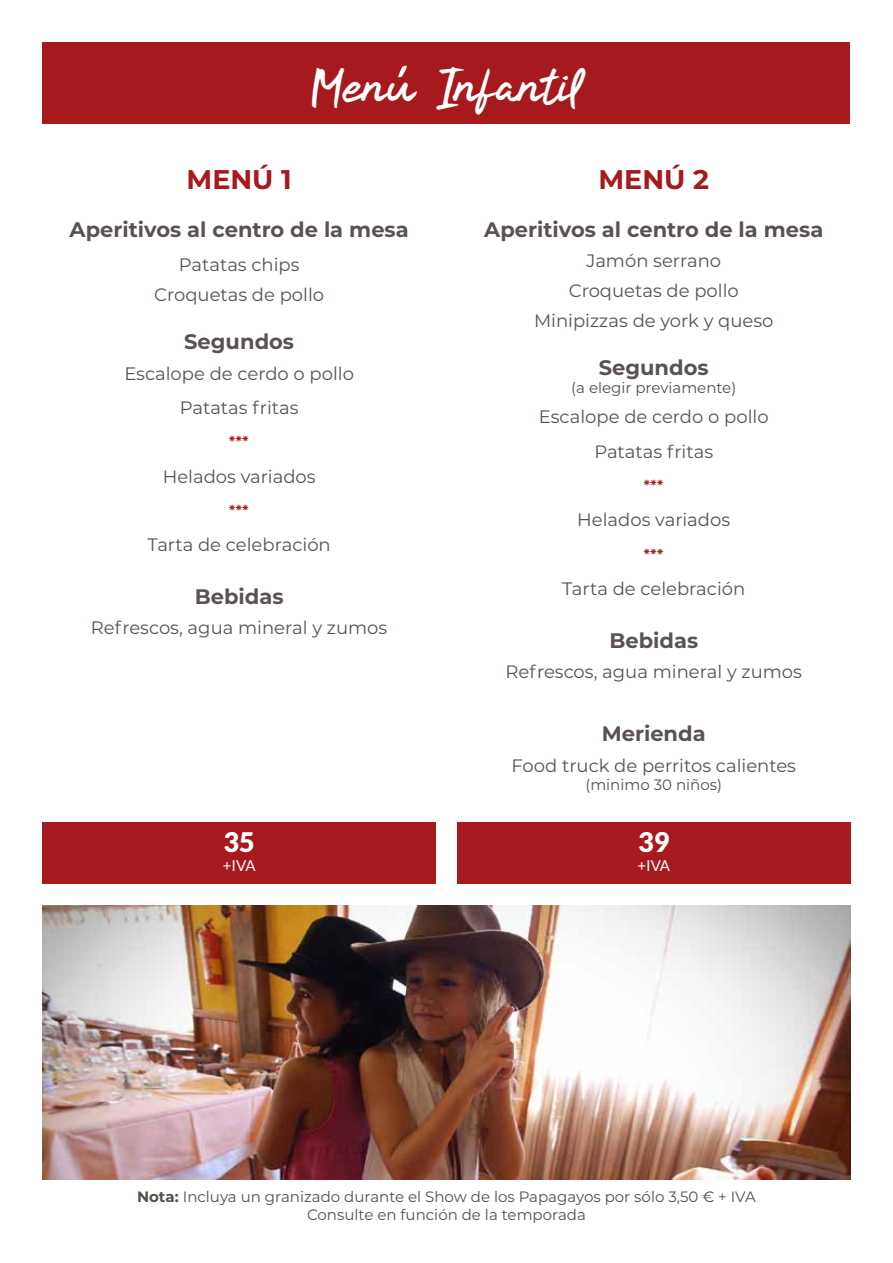
<style>
.page{position:relative;width:893px;height:1263px;background:#fff}
.page>*{position:absolute;margin:0;border:0;box-sizing:border-box;transform-origin:0 0}
.t1{font:45px "Kindson Free";letter-spacing:-.015em;color:#fff}
.t2{font:700 27px "Montserrat";color:#a6191c}
.t3{font:900 27px "Lato";color:#fff}
.t4{font:700 21px "Montserrat";color:#5a5157}
.t5{font:18px/30.2px "Montserrat";color:#5a5157;text-align:center}
.t6{font:18px "Adonais";color:#a6191c}
.t7{font:15px/18px "Montserrat";color:#525149;text-align:center}
.t8{font:15px "Lato";letter-spacing:-.035em;color:#fff}
.s1{font-weight:700}
</style>
<div class="page">
<div style="left:457px;top:822px;width:393px;height:62px;background:#a6191c"></div>
<div style="left:43px;top:822px;width:393px;height:62px;background:#a6191c"></div>
<img style="left:43px;top:905px;width:807px;height:274px">
<div style="left:43px;top:43px;width:807px;height:81px;background:#a6191c"></div>
<svg style="left:398px;top:65px;width:9px;height:13px"></svg>
<h1 class="t1" style="left:312px;top:66px;width:270px">Menu Infantil</h1>
<h2 class="t2" style="left:187px;top:160px;width:107px">MENÚ 1</h2>
<h2 class="t2" style="left:598px;top:160px;width:112px">MENÚ 2</h2>
<p class="t4" style="left:70px;top:214px;width:341px">Aperitivos al centro de la mesa</p>
<p class="t5" style="left:154px;top:249px;width:172px">Patatas chips<br>Croquetas de pollo</p>
<p class="t4" style="left:184px;top:327px;width:111px">Segundos</p>
<p class="t5" style="left:124px;top:355px;width:231px;line-height:34.3px">Escalope de cerdo o pollo<br>Patatas fritas</p>
<p class="t6" style="left:229px;top:434px;width:21px">***</p>
<p class="t5" style="left:163px;top:460px;width:154px">Helados variados</p>
<p class="t6" style="left:229px;top:503px;width:21px">***</p>
<p class="t5" style="left:148px;top:529px;width:185px">Tarta de celebración</p>
<p class="t4" style="left:195px;top:581px;width:90px">Bebidas</p>
<p class="t5" style="left:91px;top:612px;width:298px">Refrescos, agua mineral y zumos</p>
<p class="t4" style="left:484px;top:214px;width:341px">Aperitivos al centro de la mesa</p>
<p class="t5" style="left:534px;top:245px;width:241px">Jamón serrano<br>Croquetas de pollo<br>Minipizzas de york y queso</p>
<p class="t4" style="left:599px;top:353px;width:111px">Segundos</p>
<p class="t7" style="left:571px;top:378px;width:167px">(a elegir previamente)</p>
<p class="t5" style="left:539px;top:399px;width:231px;line-height:34.3px">Escalope de cerdo o pollo<br>Patatas fritas</p>
<p class="t6" style="left:644px;top:478px;width:21px">***</p>
<p class="t5" style="left:577px;top:504px;width:154px">Helados variados</p>
<p class="t6" style="left:644px;top:546px;width:21px">***</p>
<p class="t5" style="left:562px;top:573px;width:185px">Tarta de celebración</p>
<p class="t4" style="left:609px;top:625px;width:90px">Bebidas</p>
<p class="t5" style="left:506px;top:655px;width:298px">Refrescos, agua mineral y zumos</p>
<p class="t4" style="left:602px;top:719px;width:105px">Merienda</p>
<p class="t5" style="left:511px;top:749px;width:286px">Food truck de perritos calientes</p>
<p class="t7" style="left:585px;top:775px;width:138px">(minimo 30 niños)</p>
<h2 class="t3" style="left:224px;top:826px;width:33px">35</h2>
<h2 class="t3" style="left:638px;top:826px;width:33px">39</h2>
<p class="t8" style="left:223px;top:857px;width:34px">+IVA</p>
<p class="t8" style="left:637px;top:857px;width:34px">+IVA</p>
<p class="t7" style="left:137px;top:1187px;width:620px"><span class="s1">Nota:</span> Incluya un granizado durante el Show de los Papagayos por sólo 3,50 € + IVA<br>Consulte en función de la temporada</p>
</div>
